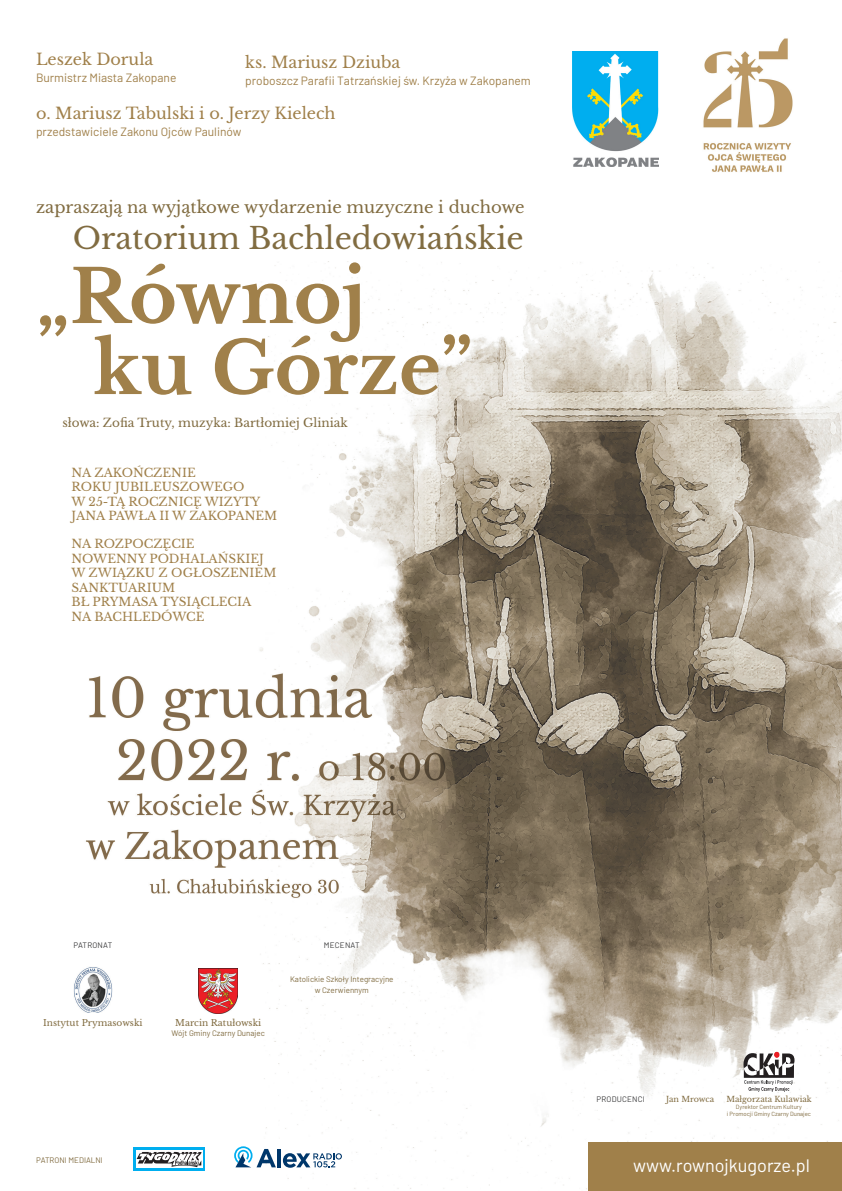
<style>
.page{position:relative;width:842px;height:1191px;background:#fff}
.page>*{position:absolute;margin:0;border:0;box-sizing:border-box;transform-origin:0 0}
.t1{font:700 73px "Libre Baskerville";color:#a0804a}
.t2{font:700 72px "Libre Baskerville";color:#a0804a}
.t3{font:30px "Libre Baskerville";color:#816c41}
.t4{font:18px "Barlow";color:#fff}
.t5{font:16.5px "Libre Baskerville";color:#816c41}
.t6{font:16px "Libre Baskerville";color:#a0804a}
.t7{font:12px/14.4px "Libre Baskerville";color:#a0804a}
.t8{font:12px "Barlow";color:#a0804a}
.t9{font:12px "Libre Baskerville";color:#816c41}
.t10{font:9px "Libre Baskerville";color:#816c41}
.t11{font:8px/10.8px "Barlow";color:#816c41;text-align:center}
.t12{font:8px "Libre Baskerville";color:#816c41}
.t13{font:8px "Barlow";letter-spacing:.025em;color:#3e3e3f}
.t14{font:6px/7.2px "Barlow";color:#816c41;text-align:center}
</style>
<div class="page">
<img style="left:73px;top:261px;width:769px;height:930px">
<img style="left:703px;top:38px;width:90px;height:134px">
<img style="left:199px;top:968px;width:39px;height:45px">
<img style="left:74px;top:966px;width:38px;height:46px">
<img style="left:573px;top:51px;width:85px;height:116px">
<svg style="left:743px;top:1052px;width:51px;height:39px"></svg>
<div style="left:133px;top:1146px;width:73px;height:26px;background:#00aeef"></div>
<div style="left:136px;top:1150px;width:67px;height:18px;background:#fff"></div>
<svg style="left:137px;top:1151px;width:65px;height:16px"></svg>
<hr style="left:277px;top:1148px;width:4px;height:19px;background:#00376b">
<svg style="left:234px;top:1146px;width:42px;height:21px"></svg>
<svg style="left:283px;top:1153px;width:59px;height:14px"></svg>
<div style="left:588px;top:1142px;width:253px;height:49px;background:#a0804a"></div>
<h3 class="t6" style="left:36px;top:50px;width:119px">Leszek Dorula</h3>
<p class="t8" style="left:36px;top:69px;width:142px">Burmistrz M iasta Zakopane</p>
<h3 class="t6" style="left:36px;top:103px;width:301px">o. Mariusz Tabulski i o. Jerzy Kielech</h3>
<p class="t8" style="left:36px;top:123px;width:207px">przedstawiciele Zakonu Ojców Paulinów</p>
<h3 class="t6" style="left:245px;top:52px;width:157px">ks. Mariusz Dziuba</h3>
<p class="t8" style="left:245px;top:72px;width:287px">proboszcz Parafii Tatrzańskiej św. Krzyża w Zakopanem</p>
<h3 class="t5" style="left:36px;top:197px;width:490px">zapraszają na wyjątkowe wydarzenie muzyczne i duchowe</h3>
<h3 class="t3" style="left:73px;top:220px;width:452px">Oratorium Bachledowiańskie</h3>
<h1 class="t1" style="left:36px;top:252px;width:331px">„Równoj</h1>
<h2 class="t2" style="left:93px;top:324px;width:380px">ku Górze”</h2>
<p class="t9" style="left:62px;top:415px;width:287px">słowa: Zofia Truty, muzyka: Bartłomiej Gliniak</p>
<p class="t7" style="left:72px;top:465px;width:206px">na zakończenie<br>Roku Jubileuszowego<br>w 25-tą rocznicę wizyty<br>Jana Pawła II w Zakopanem</p>
<p class="t7" style="left:72px;top:537px;width:205px">na rozpoczęcie<br>nowenny podhalańskiej w związku z ogłoszeniem<br>Sanktuari um<br>bł Prymasa Tysiąclecia<br>na Bachledówce</p>
<p class="t13" style="left:73px;top:939px;width:41px">Patronat</p>
<p class="t10" style="left:43px;top:1017px;width:101px">Instytut Prymasowski</p>
<p class="t10" style="left:175px;top:1017px;width:88px">Marcin Ratułowski</p>
<p class="t11" style="left:172px;top:1026px;width:95px">Wójt Gminy Czarny Dunajec</p>
<p class="t13" style="left:324px;top:939px;width:37px">Mecenat</p>
<p class="t11" style="left:290px;top:973px;width:105px">Katolickie Szkoły Integracyjne w Czerwiennym</p>
<p class="t11" style="left:36px;top:1154px;width:67px">patroni medialni</p>
<p class="t13" style="left:596px;top:1093px;width:46px">Producenci</p>
<p class="t12" style="left:666px;top:1093px;width:50px">Jan Mrowca</p>
<p class="t12" style="left:726px;top:1093px;width:87px">Małgorzata Kulawiak</p>
<p class="t14" style="left:727px;top:1102px;width:86px">Dyrektor Centrum Kultury<br>i Promocji Gminy Czarny Dunajec</p>
<h3 class="t4" style="left:633px;top:1152px;width:178px">www.rownojkugorze.pl</h3>
</div>
